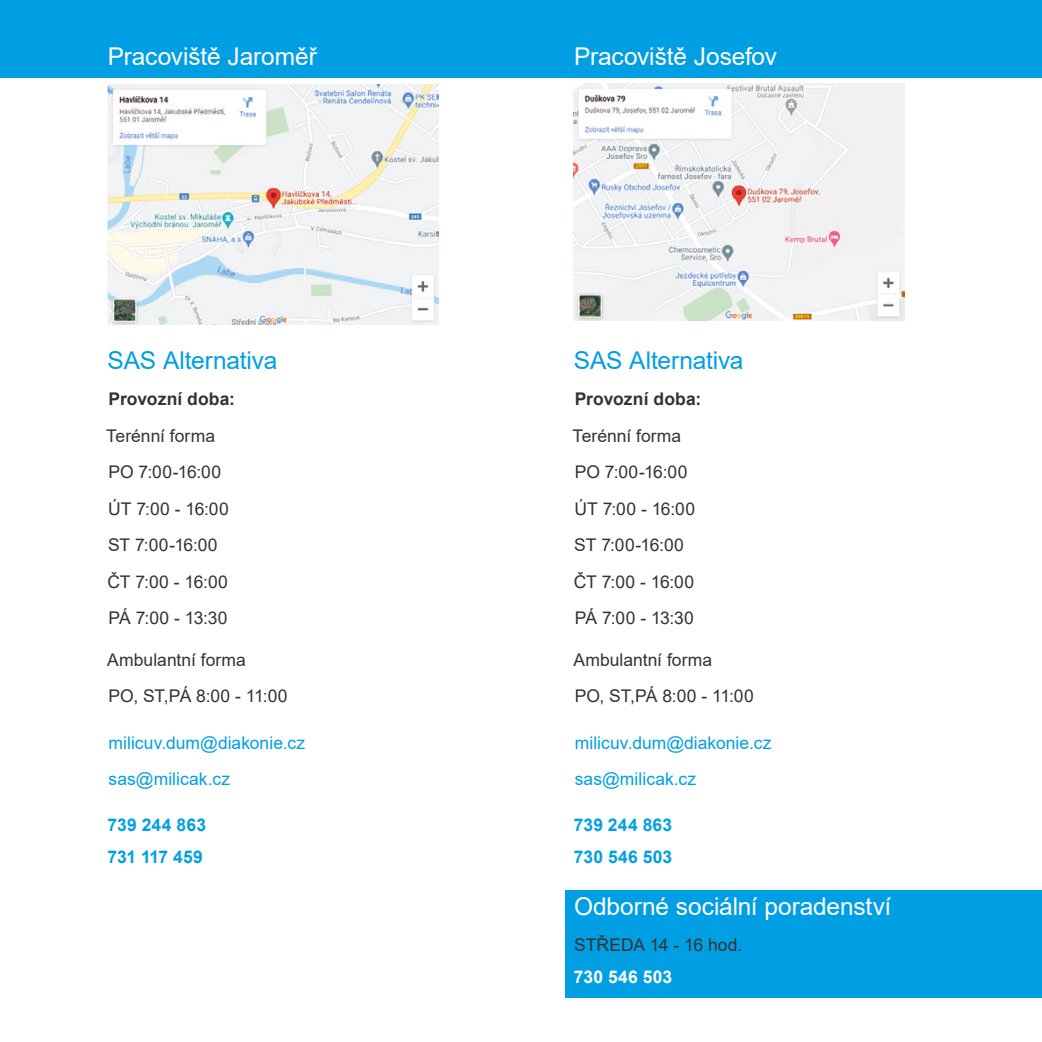
<style>
.page{position:relative;width:1042px;height:1042px;background:#fff}
.page>*{position:absolute;margin:0;border:0;box-sizing:border-box;transform-origin:0 0}
.t1{font:24.5px "Arial";letter-spacing:-.005em;color:#fff}
.t2{font:24.5px "Arial";letter-spacing:-.01em;color:#009fe3}
.t3{font:17.5px/36.4px "Arial";letter-spacing:.005em;color:#333332}
.t4{font:17.5px/36.4px "Arial";color:#009fe3}
.t5{font:700 17.5px/31.5px "Arial";letter-spacing:.01em;color:#009fe3}
.t6{font:700 17.5px "Arial";letter-spacing:.005em;color:#333332}
.t7{font:700 17.5px "Arial";letter-spacing:.015em;color:#fff}
</style>
<div class="page">
<div style="left:0;top:0;width:1042px;height:77px;background:#009fe3"></div>
<img style="left:108px;top:85px;width:330px;height:239px">
<div style="left:566px;top:890px;width:476px;height:107px;background:#009fe3"></div>
<img style="left:574px;top:84px;width:330px;height:237px">
<h1 class="t1" style="left:108px;top:39px;width:210px">Pracoviště Jaroměř</h1>
<h1 class="t2" style="left:108px;top:343px;width:171px">SAS Alternativa</h1>
<p class="t6" style="left:108px;top:387px;width:128px">Provozní doba:</p>
<p class="t3" style="left:106px;top:417px;width:124px">Terénní forma<br>PO 7:00-16:00<br>ÚT 7:00 - 16:00<br>ST 7:00-16:00<br>ČT 7:00 - 16:00<br>PÁ 7:00 - 13:30</p>
<p class="t3" style="left:107px;top:641px;width:182px">Ambulantní forma<br>PO, ST,PÁ 8:00 - 11:00</p>
<p class="t4" style="left:108px;top:724px;width:198px">milicuv.dum@diakonie.cz sas@milicak.cz</p>
<p class="t5" style="left:108px;top:809px;width:100px">739 244 863<br>731 117 459</p>
<h1 class="t1" style="left:574px;top:39px;width:204px">Pracoviště Josefov</h1>
<h1 class="t2" style="left:574px;top:343px;width:171px">SAS Alternativa</h1>
<p class="t6" style="left:575px;top:387px;width:128px">Provozní doba:</p>
<p class="t3" style="left:572px;top:417px;width:124px">Terénní forma<br>PO 7:00-16:00<br>ÚT 7:00 - 16:00<br>ST 7:00-16:00<br>ČT 7:00 - 16:00<br>PÁ 7:00 - 13:30</p>
<p class="t3" style="left:573px;top:641px;width:182px">Ambulantní forma<br>PO, ST,PÁ 8:00 - 11:00</p>
<p class="t4" style="left:575px;top:724px;width:198px">milicuv.dum@diakonie.cz sas@milicak.cz</p>
<p class="t5" style="left:574px;top:809px;width:100px">739 244 863<br>730 546 503</p>
<h1 class="t1" style="left:574px;top:889px;width:319px">Odborné sociální poradenství</h1>
<p class="t3" style="left:574px;top:927px;width:169px">STŘEDA 14 - 16 hod.</p>
<p class="t7" style="left:574px;top:964px;width:100px">730 546 503</p>
</div>
